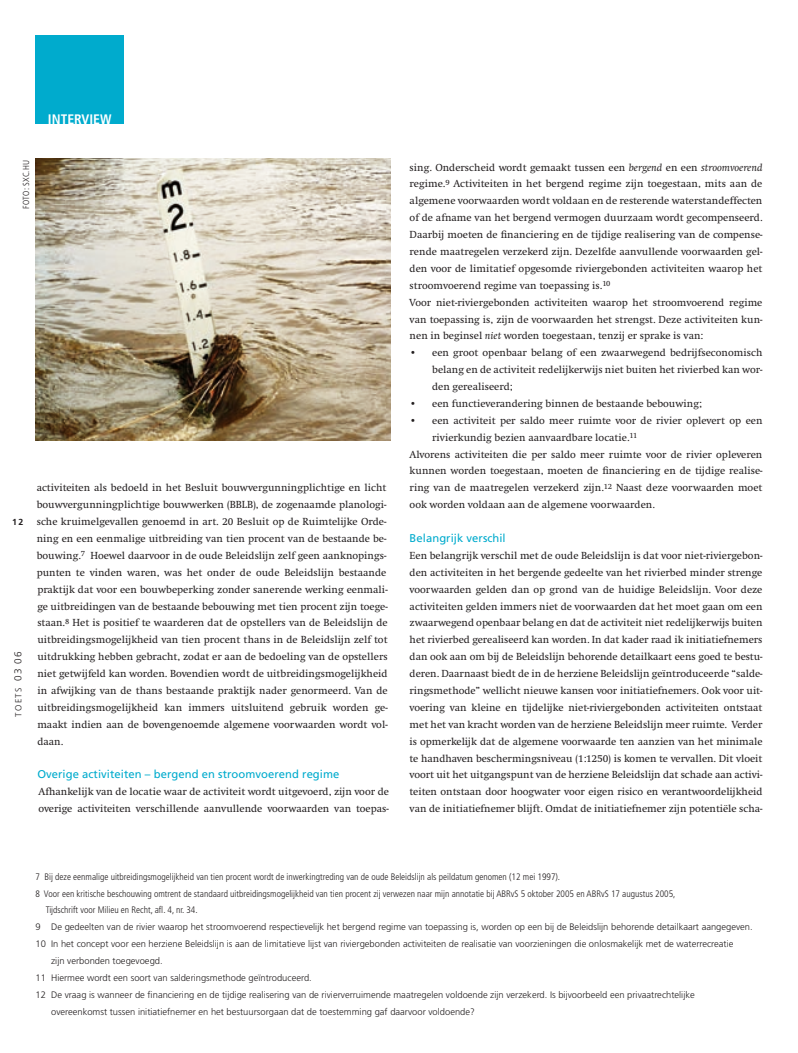
<style>
.page{position:relative;width:798px;height:1053px;background:#fff}
.page>*{position:absolute;margin:0;border:0;box-sizing:border-box;transform-origin:0 0}
._00_rubriek{font:700 condensed 13.75px "Frutiger";color:#fff}
._21_subkop{font:11.25px "Frutiger";letter-spacing:.005em;color:#00abcd}
.Standaard{font:10.62px/16.9px "Swift";color:#231f20;text-align:justify}
._06_bijschrift{font:300 9.38px/16.9px "Frutiger";color:#231f20}
._06_bijschrift-2{font:300 condensed 9.38px/16.9px "Frutiger";color:#231f20}
.credit{font:300 condensed 8.75px "Frutiger";letter-spacing:.02em;color:#231f20}
.t1{font:300 8.75px "Frutiger";letter-spacing:.14em;color:#231f20}
.t2{font:700 8.75px "Frutiger";color:#231f20}
.s1{font-size:10px}
.s2{font-style:italic}
</style>
<div class="page">
<div style="left:35px;top:35px;width:89px;height:89px;background:#00abcd"></div>
<img style="left:35px;top:158px;width:355px;height:282px">
<p class="credit" style="left:21px;top:209px;width:51px;rotate:-90deg">FOTO: SXC.HU</p>
<p class="_00_rubriek" style="left:48px;top:111px;width:65px">INTERVIEW</p>
<p class="t2" style="left:12px;top:517px;width:12px">12</p>
<p class="t1" style="left:13px;top:716px;width:67px;rotate:-90deg">TOETS <span class="s1">03 06</span></p>
<p class="Standaard" style="left:37px;top:479px;width:352px;text-align:left">activiteiten als bedoeld in het Besluit bouwvergunningplichtige en licht bouwvergunningplichtige bouwwerken (BBLB), de zogenaamde planologi&shy;sche kruimelgevallen genoemd in art. 20 Besluit op de Ruimtelijke Orde&shy;ning en een eenmalige uitbreiding van tien procent van de bestaande be&shy;bouwing. Hoewel daarvoor in de oude Beleidslijn zelf geen aanknopings&shy;punten te vinden waren, was het onder de oude Beleidslijn bestaande praktijk dat voor een bouwbeperking zonder sanerende werking eenmali&shy;ge uitbreidingen van de bestaande bebouwing met tien procent zijn toege&shy;staan. Het is positief te waarderen dat de opstellers van de Beleidslijn de uitbreidingsmogelijkheid van tien procent thans in de Beleidslijn zelf tot uitdrukking hebben gebracht, zodat er aan de bedoeling van de opstellers niet getwijfeld kan worden. Bovendien wordt de uitbreidingsmogelijkheid in afwijking van de thans bestaande praktijk nader genormeerd. Van de uitbreidingsmogelijkheid kan immers uitsluitend gebruik worden ge&shy;maakt indien aan de bovengenoemde algemene voorwaarden wordt vol&shy;daan.</p>
<p class="_21_subkop" style="left:37px;top:767px;width:303px">Overige activiteiten – bergend en stroomvoerend regime</p>
<p class="Standaard" style="left:39px;top:783px;width:352px">Afhankelijk van de locatie waar de activiteit wordt uitgevoerd, zijn voor de overige activiteiten verschillende aanvullende voorwaarden van toepas-</p>
<p class="Standaard" style="left:409px;top:159px;width:354px">sing. Onderscheid wordt gemaakt tussen een <span class="s2">bergend</span> en een <span class="s2">stroomvoerend </span>regime. Activiteiten in het bergend regime zijn toegestaan, mits aan de algemene voorwaarden wordt voldaan en de resterende waterstandeffecten of de afname van het bergend vermogen duurzaam wordt gecompenseerd.<br>Daarbij moeten de financiering en de tijdige realisering van de compense&shy;rende maatregelen verzekerd zijn. Dezelfde aanvullende voorwaarden gel&shy;den voor de limitatief opgesomde riviergebonden activiteiten waarop het stroomvoerend regime van toepassing is.<sup>10</sup></p>
<p class="Standaard" style="left:409px;top:294px;width:354px">Voor niet-riviergebonden activiteiten waarop het stroomvoerend regime van toepassing is, zijn de voorwaarden het strengst. Deze activiteiten kun&shy;nen in beginsel <span class="s2">niet</span> worden toegestaan, tenzij er sprake is van:</p>
<p class="Standaard" style="left:432px;top:344px;width:332px;text-indent:-22px">• een groot openbaar belang of een zwaarwegend bedrijfseconomisch belang en de activiteit redelijkerwijs niet buiten het rivierbed kan wor&shy;den gerealiseerd;</p>
<p class="Standaard" style="left:409px;top:395px;width:294px">• een functieverandering binnen de bestaande bebouwing;</p>
<p class="Standaard" style="left:432px;top:412px;width:332px;text-indent:-22px">• een activiteit per saldo meer ruimte voor de rivier oplevert op een rivierkundig bezien aanvaardbare locatie.<sup>11</sup></p>
<p class="Standaard" style="left:409px;top:446px;width:354px">Alvorens activiteiten die per saldo meer ruimte voor de rivier opleveren kunnen worden toegestaan, moeten de financiering en de tijdige realise&shy;ring van de maatregelen verzekerd zijn.<sup>12</sup> Naast deze voorwaarden moet ook worden voldaan aan de algemene voorwaarden.</p>
<p class="_21_subkop" style="left:409px;top:531px;width:98px">Belangrijk verschil</p>
<p class="Standaard" style="left:409px;top:547px;width:354px">Een belangrijk verschil met de oude Beleidslijn is dat voor niet-riviergebon&shy;den activiteiten in het bergende gedeelte van het rivierbed minder strenge voorwaarden gelden dan op grond van de huidige Beleidslijn. Voor deze activiteiten gelden immers niet de voorwaarden dat het moet gaan om een zwaarwegend openbaar belang en dat de activiteit niet redelijkerwijs buiten het rivierbed gerealiseerd kan worden. In dat kader raad ik initiatiefnemers dan ook aan om bij de Beleidslijn behorende detailkaart eens goed te bestu&shy;deren. Daarnaast biedt de in de herziene Beleidslijn geïntroduceerde “salde&shy;ringsmethode” wellicht nieuwe kansen voor initiatiefnemers. Ook voor uit&shy;voering van kleine en tijdelijke niet-riviergebonden activiteiten ontstaat met het van kracht worden van de herziene Beleidslijn meer ruimte. Verder is opmerkelijk dat de algemene voorwaarde ten aanzien van het minimale te handhaven beschermingsniveau (1:1250) is komen te vervallen. Dit vloeit voort uit het uitgangspunt van de herziene Beleidslijn dat schade aan activi&shy;teiten ontstaan door hoogwater voor eigen risico en verantwoordelijkheid van de initiatiefnemer blijft. Omdat de initiatiefnemer zijn potentiële scha-</p>
<p class="_06_bijschrift-2" style="left:35px;top:868px;width:526px">7 Bij deze eenmalige uitbreidingsmogelijkheid van tien procent wordt de inwerkingtreding van de oude Beleidslijn als peildatum genomen (12 mei 1997).</p>
<p class="_06_bijschrift-2" style="left:46px;top:885px;width:631px;text-indent:-10px">8 Voor een kritische beschouwing omtrent de standaard uitbreidingsmogelijkheid van tien procent zij verwezen naar mijn annotatie bij ABRvS 5 oktober 2005 en ABRvS 17 augustus 2005,<br>Tijdschrift voor Milieu en Recht, afl. 4, nr. 34.</p>
<p class="_06_bijschrift" style="left:35px;top:918px;width:10px">9 D</p>
<p class="_06_bijschrift" style="left:57px;top:918px;width:696px">e gedeelten van de rivier waarop het stroomvoerend respectievelijk het bergend regime van toepassing is, worden op een bij de Beleidslijn behorende detailkaart aangegeven.</p>
<p class="_06_bijschrift" style="left:51px;top:935px;width:683px;text-indent:-16px">10 I n het concept voor een herziene Beleidslijn is aan de limitatieve lijst van riviergebonden activiteiten de realisatie van voorzieningen die onlosmakelijk met de waterrecreatie zijn verbonden toegevoegd.</p>
<p class="_06_bijschrift" style="left:35px;top:969px;width:278px">11 Hiermee wordt een soort van salderingsmethode geïntroduceerd.</p>
<p class="_06_bijschrift" style="left:51px;top:986px;width:645px;text-indent:-16px">12 De vraag is wanneer de financiering en de tijdige realisering van de rivierverruimende maatregelen voldoende zijn verzekerd. Is bijvoorbeeld een privaatrechtelijke overeenkomst tussen initiatiefnemer en het bestuursorgaan dat de toestemming gaf daarvoor voldoende?</p>
</div>
